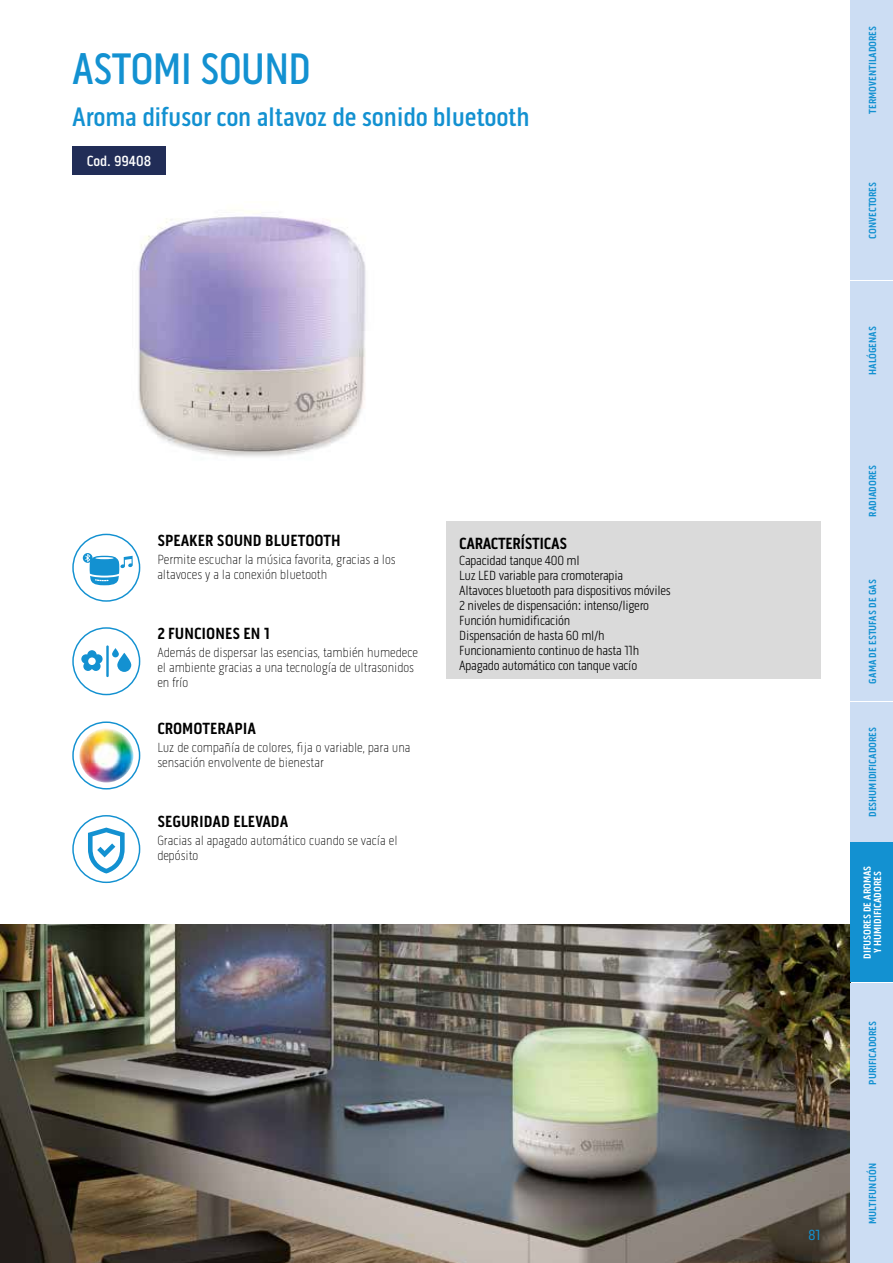
<style>
.page{position:relative;width:893px;height:1263px;background:#fff}
.page>*{position:absolute;margin:0;border:0;box-sizing:border-box;transform-origin:0 0}
.t1{font:500 45px "Pill Gothic 300 mg";letter-spacing:-.02em;color:#1391d1;scale:.95 1}
.t2{font:500 27px "Pill Gothic 300 mg";letter-spacing:-.01em;color:#1391d1}
.t3{font:700 16.5px "Pill Gothic 300 mg";color:#000}
.t4{font:700 16.5px "Pill Gothic 300 mg";letter-spacing:-.02em;color:#000}
.t5{font:500 15px "Pill Gothic 300 mg";color:#fff}
.t6{font:15px "Pill Gothic 300 mg";color:#1391d1}
.t7{font:100 13.5px/15px "Pill Gothic 300 mg";color:#000}
.t8{font:300 13.5px/15px "Pill Gothic 300 mg";letter-spacing:-.02em;color:#000}
.t9{font:700 10.5px "Pill Gothic 300 mg";color:#1391d1}
.t10{font:700 10.5px/10.5px "Pill Gothic 300 mg";color:#fff;text-align:center}
</style>
<div class="page">
<div style="left:72px;top:534px;width:68px;height:68px;border:1px solid #1391d1;border-radius:50%"></div>
<svg style="left:83px;top:553px;width:10px;height:10px"></svg>
<svg style="left:85px;top:554px;width:48px;height:31px"></svg>
<div style="left:72px;top:627px;width:68px;height:68px;border:1px solid #1391d1;border-radius:50%"></div>
<svg style="left:117px;top:653px;width:14px;height:19px"></svg>
<svg style="left:112px;top:648px;width:7px;height:9px"></svg>
<svg style="left:81px;top:650px;width:22px;height:21px"></svg>
<hr style="left:106px;top:645px;width:3px;height:32px;background:#1391d1">
<svg style="left:72px;top:721px;width:68px;height:68px"></svg>
<img style="left:79px;top:728px;width:54px;height:54px;border-radius:27px">
<svg style="left:88px;top:827px;width:37px;height:46px"></svg>
<div style="left:72px;top:815px;width:68px;height:68px;border:1px solid #1391d1;border-radius:50%"></div>
<div style="left:446px;top:521px;width:375px;height:158px;background:#dadada"></div>
<img style="left:138px;top:211px;width:228px;height:246px">
<img style="left:0;top:925px;width:851px;height:338px">
<div style="left:72px;top:146px;width:94px;height:28px;background:#212d57"></div>
<div style="left:851px;top:562px;width:42px;height:139px;background:#ccddf3"></div>
<div style="left:851px;top:281px;width:42px;height:139px;background:#ccddf3"></div>
<div style="left:851px;top:842px;width:42px;height:140px;background:#1391d1"></div>
<div style="left:851px;top:140px;width:42px;height:140px;background:#ccddf3"></div>
<div style="left:851px;top:702px;width:42px;height:140px;background:#ccddf3"></div>
<div style="left:851px;top:421px;width:42px;height:140px;background:#ccddf3"></div>
<div style="left:851px;top:983px;width:42px;height:139px;background:#ccddf3"></div>
<div style="left:851px;top:1123px;width:42px;height:140px;background:#ccddf3"></div>
<div style="left:851px;top:0;width:42px;height:140px;background:#ccddf3"></div>
<h1 class="t1" style="left:72px;top:43px;width:253px">ASTOMI SOUND</h1>
<h2 class="t2" style="left:72px;top:101px;width:459px">Aroma difusor con altavoz de sonido bluetooth</h2>
<p class="t5" style="left:87px;top:152px;width:66px">Cod. 99408</p>
<p class="t3" style="left:157px;top:530px;width:185px">SPEAKER SOUND BLUETOOTH</p>
<p class="t7" style="left:157px;top:552px;width:240px">Permite escuchar la música favorita, gracias a los altavoces y a la conexión bluetooth</p>
<p class="t3" style="left:157px;top:624px;width:114px">2 FUNCIONES EN 1</p>
<p class="t7" style="left:157px;top:645px;width:262px">Además de dispersar las esencias, también humedece el ambiente gracias a una tecnología de ultrasonidos en frío</p>
<p class="t3" style="left:157px;top:718px;width:100px">CROMOTERAPIA</p>
<p class="t7" style="left:157px;top:740px;width:255px">Luz de compañía de colores, fija o variable, para una sensación envolvente de bienestar</p>
<p class="t3" style="left:157px;top:812px;width:133px">SEGURIDAD ELEVADA</p>
<p class="t7" style="left:157px;top:833px;width:242px">Gracias al apagado automático cuando se vacía el depósito</p>
<p class="t4" style="left:459px;top:533px;width:109px">CARACTERÍSTICAS</p>
<p class="t8" style="left:459px;top:553px;width:213px">Capacidad tanque 400 ml<br>Luz LED variable para cromoterapia<br>Altavoces bluetooth para dispositivos móviles 2 niveles de dispensación: intenso/ligero Función humidificación<br>Dispensación de hasta 60 ml/h Funcionamiento continuo de hasta 11h Apagado automático con tanque vacío</p>
<p class="t6" style="left:808px;top:1226px;width:14px">81</p>
<p class="t9" style="left:866px;top:114px;width:89px;rotate:-90deg">TERMOVENTILADORES</p>
<p class="t9" style="left:866px;top:110px;width:81px;rotate:-90deg">TERMOVENTILATORI</p>
<p class="t9" style="left:866px;top:238px;width:58px;rotate:-90deg">CONVECTORES</p>
<p class="t9" style="left:866px;top:375px;width:50px;rotate:-90deg">HALÓGENAS</p>
<p class="t9" style="left:866px;top:517px;width:53px;rotate:-90deg">RADIADORES</p>
<p class="t9" style="left:866px;top:683px;width:105px;rotate:-90deg">GAMA DE ESTUFAS DE GAS</p>
<p class="t9" style="left:866px;top:817px;width:91px;rotate:-90deg">DESHUMIDIFICADORES</p>
<p class="t10" style="left:862px;top:959px;width:95px;rotate:-90deg">DIFUSORES DE AROMAS<br>Y HUMIDIFICADORES</p>
<p class="t9" style="left:866px;top:1084px;width:65px;rotate:-90deg">PURIFICADORES</p>
<p class="t9" style="left:866px;top:1223px;width:62px;rotate:-90deg">MULTIFUNCIÓN</p>
</div>
